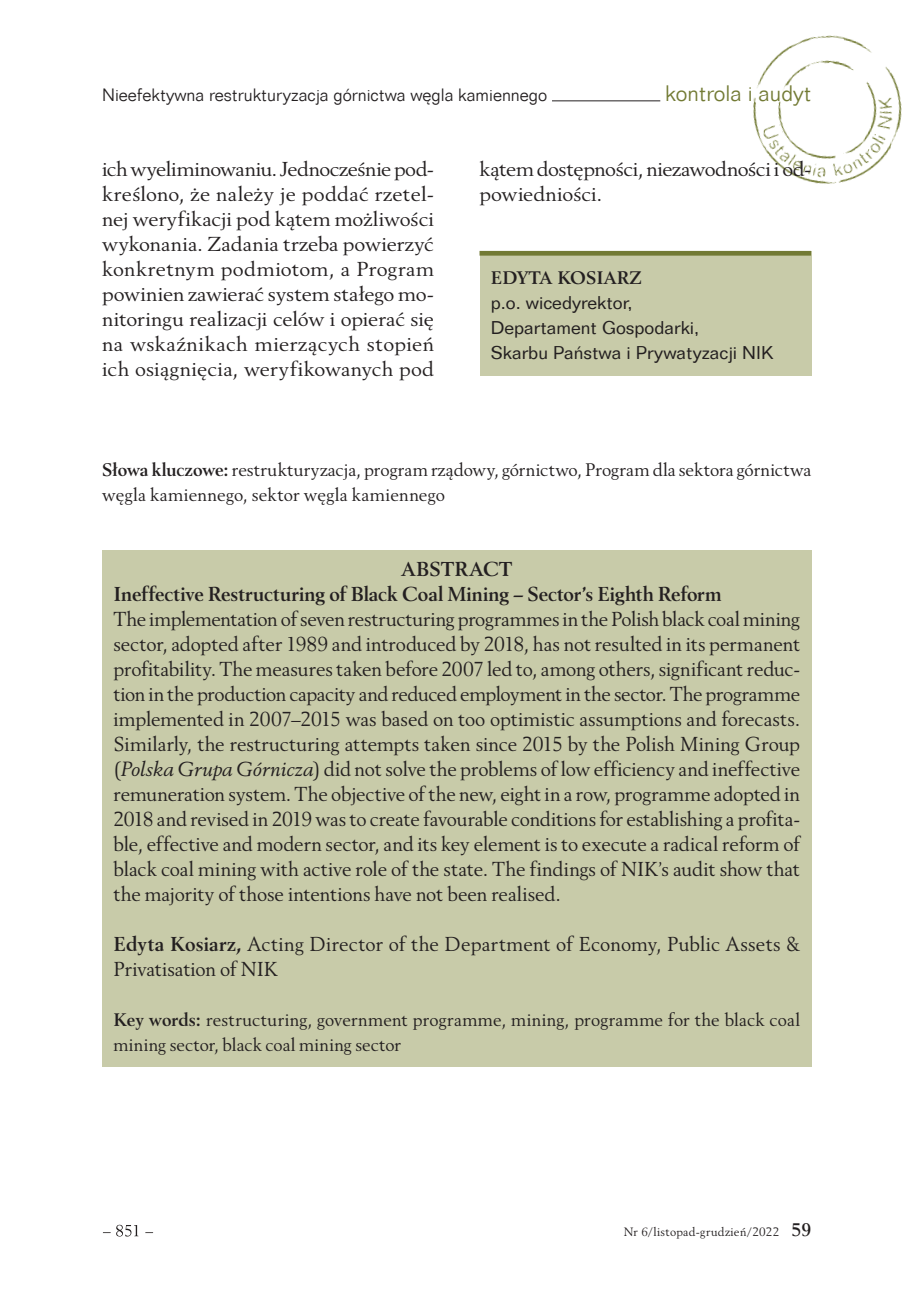
<style>
.page{position:relative;width:908px;height:1293px;background:#fff}
.page>*{position:absolute;margin:0;border:0;box-sizing:border-box;transform-origin:0 0}
.t1{font:300 21.8px "Folio TL";color:#727a34}
.t2{font:20px/25px "Revival 565 BT";color:#231f20;text-align:justify}
.t3{font:20px/25px "Revival 565 BT";color:#231f20;text-align:justify;scale:1.06 1}
.t4{font:700 20px/25px "Revival 565 BT";letter-spacing:-.005em;color:#231f20}
.t5{font:18px/25px "Revival 565 BT";letter-spacing:.01em;color:#231f20}
.t6{font:18px/25px "Folio TL";color:#231f20}
.t7{font:700 18px "Revival 565 BT";letter-spacing:.01em;color:#231f20}
.t8{font:300 17.4px "Folio TL";color:#231f20}
.t9{font:12px "Revival 565 BT";letter-spacing:.025em;color:#231f20}
.s1{font-weight:700}
.s2{font-style:italic}
.s3{font-weight:700;font-size:18px}
</style>
<div class="page">
<img style="left:753px;top:35px;width:149px;height:149px">
<svg style="left:103px;top:1224px;width:50px;height:12px"></svg>
<hr style="left:551px;top:100px;width:109px;height:1px;background:#231f20">
<div style="left:479px;top:251px;width:332px;height:125px;background:#c8cba9"></div>
<hr style="left:479px;top:251px;width:331px;height:4px;background:#727a34">
<div style="left:102px;top:550px;width:709px;height:50px;background:#c8cba9"></div>
<div style="left:102px;top:563px;width:709px;height:54px;background:#c8cba9"></div>
<div style="left:102px;top:602px;width:709px;height:323px;background:#c8cba9"></div>
<div style="left:102px;top:923px;width:709px;height:67px;background:#c8cba9"></div>
<div style="left:102px;top:990px;width:709px;height:77px;background:#c8cba9"></div>
<p class="t8" style="left:102px;top:83px;width:446px">Nieefektywna restrukturyzacja górnictwa węgla kamiennego</p>
<p class="t1" style="left:664px;top:79px;width:148px">kontrola i audyt</p>
<p class="t3" style="left:102px;top:157px;width:314px">ich wyeliminowaniu. Jednocześnie pod&shy;kreślono, że należy je poddać rzetel&shy;nej weryfikacji pod kątem możliwości wykonania. Zadania trzeba powierzyć konkretnym podmiotom, a Program powinien zawierać system stałego mo&shy;nitoringu realizacji celów i opierać się na wskaźnikach mierzących stopień ich osiągnięcia, weryfikowanych pod</p>
<p class="t3" style="left:479px;top:157px;width:314px">kątem dostępności, niezawodności i od&shy;powiedniości.</p>
<p class="t7" style="left:490px;top:266px;width:152px">EDYTA KOSIARZ</p>
<p class="t6" style="left:490px;top:289px;width:284px">p.o. wicedyrektor,<br>Departament Gospodarki,<br>Skarbu Państwa i Prywatyzacji NIK</p>
<p class="t5" style="left:102px;top:457px;width:710px"><span class="s1">Słowa kluczowe:</span> restrukturyzacja, program rządowy, górnictwo, Program dla sektora górnictwa węgla kamiennego, sektor węgla kamiennego</p>
<p class="t4" style="left:113px;top:557px;width:609px;text-indent:288px">ABSTRACT<br>Ineffective Restructuring of Black Coal Mining – Sector’s Eighth Reform</p>
<p class="t2" style="left:113px;top:607px;width:688px">The implementation of seven restructuring programmes in the Polish black coal mining sector, adopted after 1989 and introduced by 2018, has not resulted in its permanent profitability. The measures taken before 2007 led to, among others, significant reduc&shy;tion in the production capacity and reduced employment in the sector. The programme implemented in 2007–2015 was based on too optimistic assumptions and forecasts.<br>Similarly, the restructuring attempts taken since 2015 by the Polish Mining Group (<span class="s2">Polska Grupa Górnicza</span>) did not solve the problems of low efficiency and ineffective remuneration system. The objective of the new, eight in a row, programme adopted in 2018 and revised in 2019 was to create favourable conditions for establishing a profita&shy;ble, effective and modern sector, and its key element is to execute a radical reform of black coal mining with active role of the state. The findings of NIK’s audit show that the majority of those intentions have not been realised.</p>
<p class="t2" style="left:113px;top:932px;width:687px"><span class="s1">Edyta Kosiarz,</span> Acting Director of the Department of Economy, Public Assets &amp;<br>Privatisation of NIK</p>
<p class="t5" style="left:113px;top:1007px;width:688px"><span class="s1">Key words:</span> restructuring, government programme, mining, programme for the black coal mining sector, black coal mining sector</p>
<p class="t9" style="left:623px;top:1224px;width:189px">Nr 6/listopad-grudzień/2022 <span class="s3">59</span></p>
</div>
